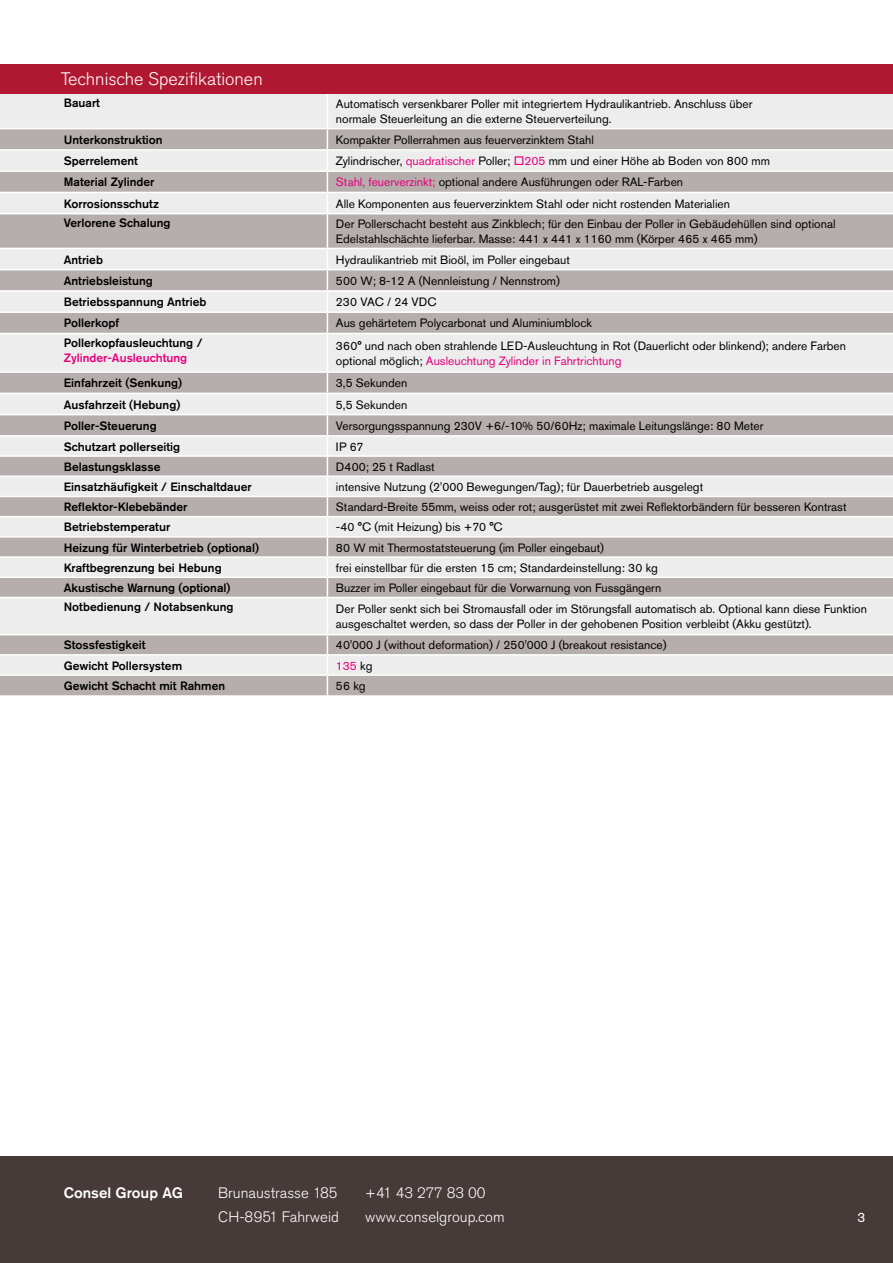
<style>
.page{position:relative;width:893px;height:1263px;background:#fff}
.page>*{position:absolute;margin:0;border:0;box-sizing:border-box;transform-origin:0 0}
.t1{font:300 18px "Akzidenz Grotesk Std";color:#fff}
.t2{font:300 15px/24.5px "Akzidenz Grotesk Std";color:#fff}
.t3{font:500 15px "Akzidenz Grotesk Std";color:#fff}
.t4{font:13.5px "Akzidenz Grotesk Std";color:#fff}
.t5{font:12px/15px "Akzidenz Grotesk Std";color:#000}
.t6{font:500 12px "Akzidenz Grotesk Std";color:#000}
.t7{font:500 12px "Akzidenz Grotesk Std";color:#e6007d}
.t8{font:12px "Akzidenz Grotesk Std";color:#e6007d}
.s1{color:#e6007d}
.s2{color:#000}
</style>
<div class="page">
<div style="left:0;top:1157px;width:893px;height:106px;background:#463b38"></div>
<div style="left:0;top:94px;width:893px;height:34px;background:#ededed"></div>
<svg style="left:0;top:129px;width:893px;height:566px;background:#d1cecd"></svg>
<hr style="left:327px;top:94px;width:1px;height:34px;background:#fff">
<hr style="left:0;top:149px;width:327px;height:2px;background:#fff">
<hr style="left:327px;top:149px;width:566px;height:2px;background:#fff">
<hr style="left:0;top:170px;width:327px;height:2px;background:#fff">
<hr style="left:327px;top:170px;width:566px;height:2px;background:#fff">
<hr style="left:0;top:192px;width:327px;height:1px;background:#fff">
<hr style="left:327px;top:192px;width:566px;height:1px;background:#fff">
<svg style="left:327px;top:129px;width:1px;height:84px"></svg>
<hr style="left:0;top:213px;width:327px;height:1px;background:#fff">
<hr style="left:327px;top:213px;width:566px;height:1px;background:#fff">
<hr style="left:327px;top:214px;width:1px;height:34px;background:#fff">
<hr style="left:0;top:248px;width:327px;height:1px;background:#fff">
<hr style="left:327px;top:248px;width:566px;height:1px;background:#fff">
<hr style="left:0;top:269px;width:327px;height:1px;background:#fff">
<hr style="left:327px;top:269px;width:566px;height:1px;background:#fff">
<hr style="left:0;top:290px;width:327px;height:2px;background:#fff">
<hr style="left:327px;top:290px;width:566px;height:2px;background:#fff">
<hr style="left:0;top:311px;width:327px;height:2px;background:#fff">
<hr style="left:327px;top:311px;width:566px;height:2px;background:#fff">
<svg style="left:327px;top:249px;width:1px;height:84px"></svg>
<hr style="left:0;top:333px;width:327px;height:1px;background:#fff">
<hr style="left:327px;top:333px;width:566px;height:1px;background:#fff">
<hr style="left:327px;top:334px;width:1px;height:37px;background:#fff">
<hr style="left:0;top:371px;width:327px;height:2px;background:#fff">
<hr style="left:327px;top:371px;width:566px;height:2px;background:#fff">
<hr style="left:0;top:393px;width:327px;height:1px;background:#fff">
<hr style="left:327px;top:393px;width:566px;height:1px;background:#fff">
<hr style="left:0;top:414px;width:327px;height:1px;background:#fff">
<hr style="left:327px;top:414px;width:566px;height:1px;background:#fff">
<hr style="left:0;top:435px;width:327px;height:2px;background:#fff">
<hr style="left:327px;top:435px;width:566px;height:2px;background:#fff">
<hr style="left:0;top:455px;width:327px;height:2px;background:#fff">
<hr style="left:327px;top:455px;width:566px;height:2px;background:#fff">
<hr style="left:0;top:475px;width:327px;height:2px;background:#fff">
<hr style="left:327px;top:475px;width:566px;height:2px;background:#fff">
<hr style="left:0;top:496px;width:327px;height:1px;background:#fff">
<hr style="left:327px;top:496px;width:566px;height:1px;background:#fff">
<hr style="left:0;top:516px;width:327px;height:1px;background:#fff">
<hr style="left:327px;top:516px;width:566px;height:1px;background:#fff">
<hr style="left:0;top:536px;width:327px;height:2px;background:#fff">
<hr style="left:327px;top:536px;width:566px;height:2px;background:#fff">
<hr style="left:0;top:556px;width:327px;height:2px;background:#fff">
<hr style="left:327px;top:556px;width:566px;height:2px;background:#fff">
<hr style="left:0;top:576px;width:327px;height:2px;background:#fff">
<hr style="left:327px;top:576px;width:566px;height:2px;background:#fff">
<svg style="left:327px;top:373px;width:1px;height:224px"></svg>
<hr style="left:0;top:597px;width:327px;height:1px;background:#fff">
<hr style="left:327px;top:597px;width:566px;height:1px;background:#fff">
<hr style="left:327px;top:598px;width:1px;height:36px;background:#fff">
<hr style="left:0;top:634px;width:327px;height:1px;background:#fff">
<hr style="left:327px;top:634px;width:566px;height:1px;background:#fff">
<hr style="left:0;top:654px;width:327px;height:2px;background:#fff">
<hr style="left:327px;top:654px;width:566px;height:2px;background:#fff">
<hr style="left:0;top:674px;width:327px;height:2px;background:#fff">
<hr style="left:327px;top:674px;width:566px;height:2px;background:#fff">
<svg style="left:327px;top:635px;width:1px;height:60px"></svg>
<div style="left:0;top:64px;width:893px;height:30px;background:#b01831"></div>
<h1 class="t1" style="left:61px;top:69px;width:203px">Technische Spezifikationen</h1>
<p class="t6" style="left:64px;top:96px;width:38px">Bauart</p>
<p class="t5" style="left:336px;top:96px;width:418px">Automatisch versenkbarer Poller mit integriertem Hydraulikantrieb. Anschluss über normale Steuerleitung an die externe Steuerverteilung.</p>
<p class="t6" style="left:64px;top:132px;width:100px">Unterkonstruktion</p>
<p class="t5" style="left:336px;top:132px;width:260px">Kompakter Pollerrahmen aus feuerverzinktem Stahl</p>
<p class="t6" style="left:64px;top:153px;width:76px">Sperrelement</p>
<p class="t5" style="left:336px;top:153px;width:436px">Zylindrischer, <span class="s1">quadratischer</span> Poller; <span class="s1">□205</span> mm und einer Höhe ab Boden von 800 mm</p>
<p class="t6" style="left:64px;top:175px;width:92px">Material Zylinder</p>
<p class="t5" style="left:336px;top:175px;width:349px"><span class="s1">Stahl, feuerverzinkt;</span> optional andere Ausführungen oder RAL-Farben</p>
<p class="t6" style="left:64px;top:196px;width:97px">Korrosionsschutz</p>
<p class="t5" style="left:336px;top:196px;width:396px">Alle Komponenten aus feuerverzinktem Stahl oder nicht rostenden Materialien</p>
<p class="t6" style="left:64px;top:215px;width:108px">Verlorene Schalung</p>
<p class="t5" style="left:336px;top:216px;width:501px">Der Pollerschacht besteht aus Zinkblech; für den Einbau der Poller in Gebäudehüllen sind optional<br>Edelstahlschächte lieferbar. Masse: 441 x 441 x 1160 mm (Körper 465 x 465 mm)</p>
<p class="t6" style="left:64px;top:252px;width:41px">Antrieb</p>
<p class="t5" style="left:336px;top:252px;width:236px">Hydraulikantrieb mit Bioöl, im Poller eingebaut</p>
<p class="t6" style="left:64px;top:273px;width:90px">Antriebsleistung</p>
<p class="t5" style="left:336px;top:273px;width:226px">500 W; 8-12 A (Nennleistung / Nennstrom)</p>
<p class="t6" style="left:64px;top:295px;width:144px">Betriebsspannung Antrieb</p>
<p class="t5" style="left:336px;top:294px;width:102px">230 VAC / 24 VDC</p>
<p class="t6" style="left:64px;top:316px;width:57px">Pollerkopf</p>
<p class="t5" style="left:336px;top:316px;width:258px">Aus gehärtetem Polycarbonat und Aluminiumblock</p>
<p class="t6" style="left:64px;top:335px;width:140px">Pollerkopfausleuchtung /</p>
<p class="t7" style="left:64px;top:350px;width:125px">Zylinder-Ausleuchtung</p>
<p class="t5" style="left:336px;top:338px;width:512px">360° und nach oben strahlende LED-Ausleuchtung in Rot (Dauerlicht oder blinkend); andere Farben optional möglich; <span class="s1">Ausleuchtung Zylinder in Fahrtrichtung</span></p>
<p class="t6" style="left:64px;top:376px;width:120px">Einfahrzeit (Senkung)</p>
<p class="t5" style="left:336px;top:375px;width:73px">3,5 Sekunden</p>
<p class="t6" style="left:64px;top:397px;width:118px">Ausfahrzeit (Hebung)</p>
<p class="t5" style="left:336px;top:397px;width:73px">5,5 Sekunden</p>
<p class="t6" style="left:64px;top:418px;width:94px">Poller-Steuerung</p>
<p class="t5" style="left:336px;top:418px;width:429px">Versorgungsspannung 230V +6/-10% 50/60Hz; maximale Leitungslänge: 80 Meter</p>
<p class="t6" style="left:64px;top:439px;width:118px">Schutzart pollerseitig</p>
<p class="t5" style="left:336px;top:439px;width:29px">IP 67</p>
<p class="t6" style="left:64px;top:459px;width:98px">Belastungsklasse</p>
<p class="t5" style="left:336px;top:459px;width:100px">D400; 25 t Radlast</p>
<p class="t6" style="left:64px;top:479px;width:189px">Einsatzhäufigkeit / Einschaltdauer</p>
<p class="t5" style="left:336px;top:479px;width:369px">intensive Nutzung (2'000 Bewegungen/Tag); für Dauerbetrieb ausgelegt</p>
<p class="t6" style="left:64px;top:499px;width:125px">Reflektor-Klebebänder</p>
<p class="t5" style="left:336px;top:499px;width:512px">Standard-Breite 55mm, weiss oder rot; ausgerüstet mit zwei Reflektorbändern für besseren Kontrast</p>
<p class="t6" style="left:64px;top:520px;width:108px">Betriebstemperatur</p>
<p class="t5" style="left:336px;top:519px;width:168px">-40 °C (mit Heizung) bis +70 °C</p>
<p class="t6" style="left:64px;top:540px;width:197px">Heizung für Winterbetrieb (optional)</p>
<p class="t5" style="left:336px;top:540px;width:270px">80 W mit Thermostatsteuerung (im Poller eingebaut)</p>
<p class="t6" style="left:64px;top:560px;width:159px">Kraftbegrenzung bei Hebung</p>
<p class="t5" style="left:336px;top:560px;width:324px">frei einstellbar für die ersten 15 cm; Standardeinstellung: 30 kg</p>
<p class="t6" style="left:64px;top:580px;width:168px">Akustische Warnung (optional)</p>
<p class="t5" style="left:336px;top:580px;width:327px">Buzzer im Poller eingebaut für die Vorwarnung von Fussgängern</p>
<p class="t6" style="left:64px;top:599px;width:171px">Notbedienung / Notabsenkung</p>
<p class="t5" style="left:336px;top:601px;width:533px">Der Poller senkt sich bei Stromausfall oder im Störungsfall automatisch ab. Optional kann diese Funktion ausgeschaltet werden, so dass der Poller in der gehobenen Position verbleibt (Akku gestützt).</p>
<p class="t6" style="left:64px;top:638px;width:83px">Stossfestigkeit</p>
<p class="t5" style="left:336px;top:637px;width:332px">40'000 J (without deformation) / 250'000 J (breakout resistance)</p>
<p class="t6" style="left:64px;top:658px;width:120px">Gewicht Pollersystem</p>
<p class="t8" style="left:336px;top:658px;width:38px">135 <span class="s2">kg</span></p>
<p class="t6" style="left:64px;top:678px;width:163px">Gewicht Schacht mit Rahmen</p>
<p class="t5" style="left:336px;top:678px;width:31px">56 kg</p>
<p class="t3" style="left:64px;top:1183px;width:121px">Consel Group AG</p>
<p class="t2" style="left:218px;top:1180px;width:122px">Brunaustrasse 185<br>CH-8951 Fahrweid</p>
<p class="t2" style="left:365px;top:1180px;width:141px">+41 43 277 83 00 www.conselgroup.com</p>
<p class="t4" style="left:857px;top:1209px;width:9px">3</p>
</div>
